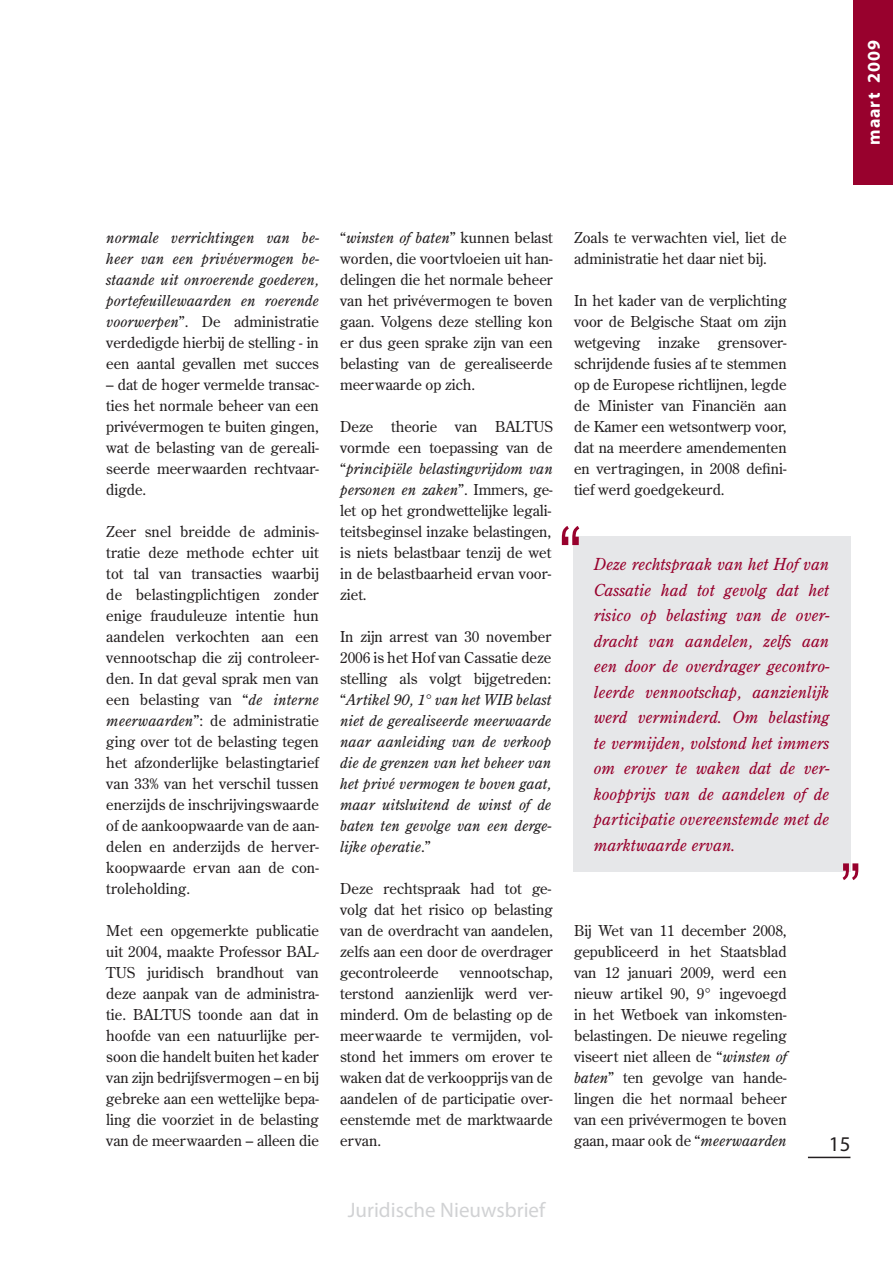
<style>
.page{position:relative;width:893px;height:1263px;background:#fff}
.page>*{position:absolute;margin:0;border:0;box-sizing:border-box;transform-origin:0 0}
.t1{font:21px "Myriad Pro";color:#d1d2d4}
.t2{font:21px "Myriad Pro";color:#231f20}
.t3{font:700 18px "Myriad Pro";letter-spacing:.05em;color:#fff}
.t4{font:italic 16.5px/25.5px "Century Old Style Std";color:#98012d;text-align:justify}
.t5{font:15px/21px "Century Old Style Std";color:#231f20;text-align:justify}
.t6{font:italic 15px/21px "Century Old Style Std";color:#231f20;text-align:justify}
.s1{font-style:normal}
.s2{font-style:italic}
</style>
<div class="page">
<hr style="left:808px;top:1157px;width:42px;height:1px;background:#231f20">
<div style="left:854px;top:0;width:39px;height:185px;background:#98012d"></div>
<div style="left:573px;top:537px;width:277px;height:335px;background:#e6e7e9"></div>
<svg style="left:562px;top:526px;width:17px;height:19px"></svg>
<svg style="left:843px;top:863px;width:15px;height:17px"></svg>
<p class="t3" style="left:862px;top:145px;width:106px;rotate:-90deg">maart 2009</p>
<p class="t6" style="left:106px;top:227px;width:214px">normale verrichtingen van be&shy;heer van een privévermogen be&shy;staande uit onroerende goederen, portefeuillewaarden en roerende voorwerpen<span class="s1">”. De administratie verdedigde hierbij de stelling - in een aantal gevallen met succes</span></p>
<p class="t5" style="left:106px;top:374px;width:214px">– dat de hoger vermelde transac&shy;ties het normale beheer van een privévermogen te buiten gingen, wat de belasting van de gereali&shy;seerde meerwaarden rechtvaar&shy;digde.</p>
<p class="t5" style="left:106px;top:521px;width:214px">Zeer snel breidde de adminis&shy;tratie deze methode echter uit tot tal van transacties waarbij de belastingplichtigen zonder enige frauduleuze intentie hun aandelen verkochten aan een vennootschap die zij controleer&shy;den. In dat geval sprak men van een belasting van “<span class="s2">de interne meerwaarden</span>”: de administratie ging over tot de belasting tegen het afzonderlijke belastingtarief van 33% van het verschil tussen enerzijds de inschrijvingswaarde of de aankoopwaarde van de aan&shy;delen en anderzijds de herver&shy;koopwaarde ervan aan de con&shy;troleholding.</p>
<p class="t5" style="left:106px;top:920px;width:214px">Met een opgemerkte publicatie uit 2004, maakte Professor BAL-TUS juridisch brandhout van deze aanpak van de administra&shy;tie. BALTUS toonde aan dat in hoofde van een natuurlijke per&shy;soon die handelt buiten het kader van zijn bedrijfsvermogen – en bij gebreke aan een wettelijke bepa&shy;ling die voorziet in de belasting van de meerwaarden – alleen die</p>
<p class="t5" style="left:340px;top:227px;width:214px">“<span class="s2">winsten of baten</span>” kunnen belast worden, die voortvloeien uit han&shy;delingen die het normale beheer van het privévermogen te boven gaan. Volgens deze stelling kon er dus geen sprake zijn van een belasting van de gerealiseerde meerwaarde op zich.</p>
<p class="t5" style="left:340px;top:416px;width:214px">Deze theorie van BALTUS vormde een toepassing van de “<span class="s2">principiële belastingvrijdom van personen en zaken</span>”. Immers, ge&shy;let op het grondwettelijke legali&shy;teitsbeginsel inzake belastingen, is niets belastbaar tenzij de wet in de belastbaarheid ervan voor&shy;ziet.</p>
<p class="t6" style="left:340px;top:626px;width:213px"><span class="s1">In zijn arrest van 30 november 2006 is het Hof van Cassatie deze stelling als volgt bijgetreden: “</span>Artikel 90, 1° van het WIB belast niet de gerealiseerde meerwaarde naar aanleiding van de verkoop die de grenzen van het beheer van het privé vermogen te boven gaat, maar uitsluitend de winst of de baten ten gevolge van een derge&shy;lijke operatie<span class="s1">.”</span></p>
<p class="t5" style="left:340px;top:878px;width:214px">Deze rechtspraak had tot ge&shy;volg dat het risico op belasting van de overdracht van aandelen, zelfs aan een door de overdrager gecontroleerde</p>
<p class="t5" style="left:340px;top:962px;width:214px;text-indent:120px">vennootschap, terstond aanzienlijk werd ver&shy;minderd. Om de belasting op de meerwaarde te vermijden, vol&shy;stond het immers om erover te waken dat de verkoopprijs van de aandelen of de participatie over&shy;eenstemde met de marktwaarde ervan.</p>
<h1 class="t1" style="left:348px;top:1197px;width:199px">Juridische Nieuwsbrief</h1>
<p class="t5" style="left:574px;top:227px;width:214px">Zoals te verwachten viel, liet de administratie het daar niet bij.</p>
<p class="t5" style="left:574px;top:290px;width:214px">In het kader van de verplichting voor de Belgische Staat om zijn wetgeving inzake grensover&shy;schrijdende fusies af te stemmen op de Europese richtlijnen, legde de Minister van Financiën aan de Kamer een wetsontwerp voor, dat na meerdere amendementen en vertragingen, in 2008 defini&shy;tief werd goedgekeurd.</p>
<p class="t4" style="left:594px;top:551px;width:237px">Deze rechtspraak van het Hof van Cassatie had tot gevolg dat het risico op belasting van de over&shy;dracht van aandelen, zelfs aan een door de overdrager gecontro&shy;leerde vennootschap, aanzienlijk werd verminderd. Om belasting te vermijden, volstond het immers om erover te waken dat de ver&shy;koopprijs van de aandelen of de participatie overeenstemde met de marktwaarde ervan.</p>
<p class="t5" style="left:574px;top:920px;width:214px">Bij Wet van 11 december 2008, gepubliceerd in het Staatsblad van 12 januari 2009, werd een nieuw artikel 90, 9° ingevoegd in het Wetboek van inkomsten&shy;belastingen. De nieuwe regeling viseert niet alleen de “<span class="s2">winsten of baten</span>” ten gevolge van hande&shy;lingen die het normaal beheer van een privévermogen te boven gaan, maar ook de “<span class="s2">meerwaarden</span></p>
<h1 class="t2" style="left:829px;top:1131px;width:23px">15</h1>
</div>
